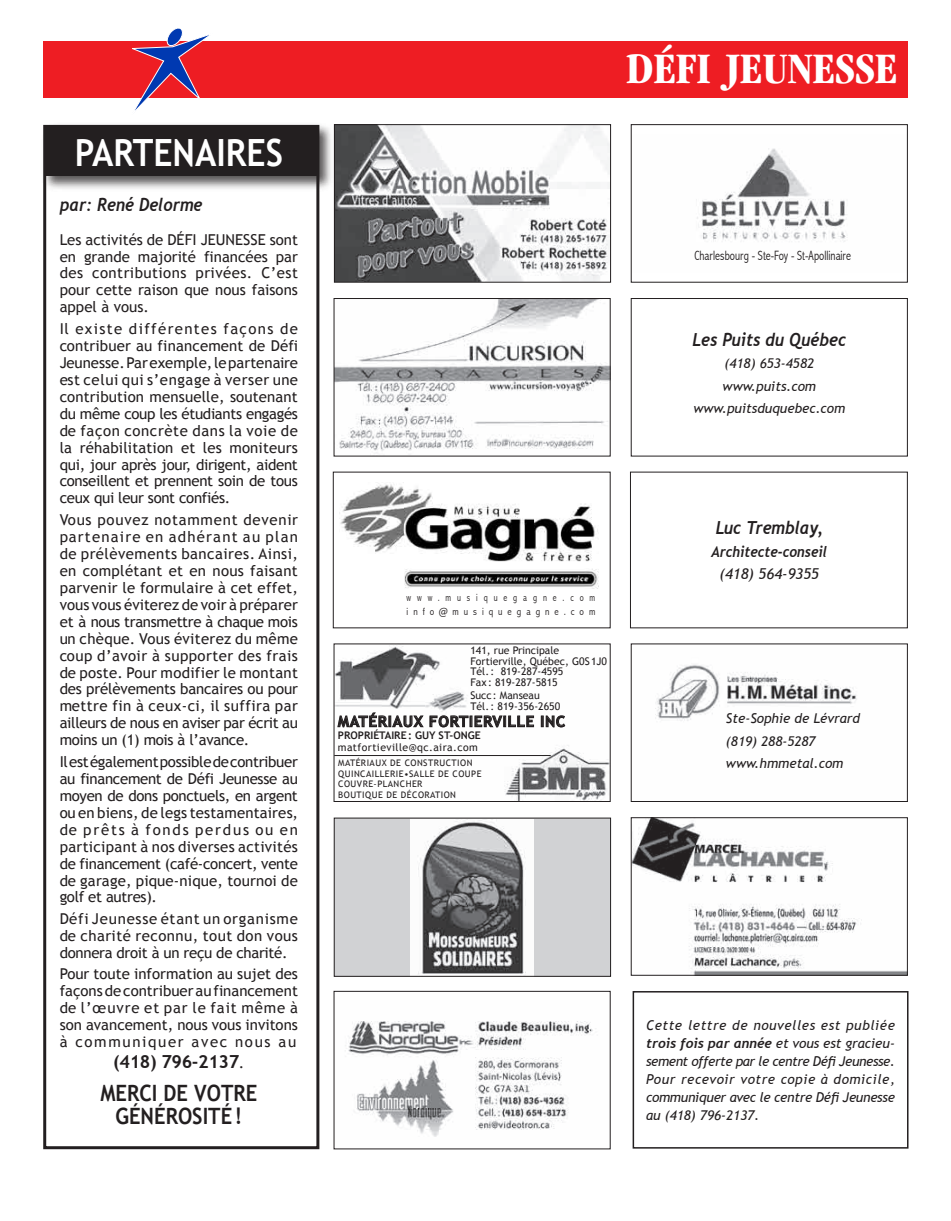
<style>
.page{position:relative;width:951px;height:1221px;background:#fff}
.page>*{position:absolute;margin:0;border:0;box-sizing:border-box;transform-origin:0 0}
.t1{font:700 condensed 45px "Garamond";color:#fff}
.t2{font:700 37.5px "Trebuchet MS";color:#fff;scale:.9 1}
.t3{font:700 22.5px/22.5px "Trebuchet MS";color:#231f20;text-align:center;scale:.9 1}
.t4{font:italic 700 18px "Trebuchet";color:#231f20;scale:.9 1}
.t5{font:700 18px "Trebuchet MS";letter-spacing:-.02em;color:#231f20}
.t6{font:15px/17px "Trebuchet MS";color:#231f20;text-align:justify}
.t7{font:700 15px "Trebuchet MS";letter-spacing:.05em;color:#231f20}
.t8{font:italic 700 15px "Trebuchet";color:#231f20;scale:.9 1}
.t9{font:italic 15px "Trebuchet MS";color:#231f20}
.t10{font:italic 13.5px/22.5px "Trebuchet MS";color:#231f20;text-align:justify}
.t11{font:300 condensed 13.5px "Abadi";color:#231f20;scale:.9 1}
.t12{font:italic 700 13.5px "Trebuchet";color:#231f20}
.t13{font:italic 13.5px "Trebuchet MS";letter-spacing:.04em;color:#231f20}
.t14{font:10.5px/10.5px "Trebuchet MS";color:#231f20}
.t15{font:300 condensed 10.5px/13.5px "Abadi";letter-spacing:.48em;color:#231f20;scale:.9 1}
.t16{font:10.5px "Trebuchet MS";letter-spacing:.04em;color:#231f20}
.t17{font:700 10.5px "Trebuchet MS";color:#231f20}
.t18{font:9px/10.5px "Trebuchet MS";letter-spacing:.05em;color:#231f20}
.s1{font-weight:400;font-size:15px}
.s2{font-family:"Trebuchet MS";font-weight:400}
</style>
<div class="page">
<div style="left:334px;top:818px;width:276px;height:158px;background:#d1d2d4"></div>
<img style="left:410px;top:819px;width:123px;height:155px">
<div style="left:334px;top:817px;width:277px;height:159px;border:1px solid #231f20"></div>
<div style="left:632px;top:991px;width:276px;height:157px;border:2px solid #231f20"></div>
<div style="left:40px;top:122px;width:294px;height:70px;background:#231f20;opacity:.75"></div>
<div style="left:44px;top:126px;width:274px;height:50px;background:#231f20"></div>
<div style="left:43px;top:125px;width:276px;height:1024px;border:3px solid #231f20"></div>
<img style="left:336px;top:126px;width:273px;height:154px">
<div style="left:334px;top:124px;width:277px;height:158px;border:1px solid #231f20"></div>
<img style="left:335px;top:300px;width:273px;height:153px">
<div style="left:333px;top:298px;width:277px;height:158px;border:1px solid #231f20"></div>
<img style="left:335px;top:645px;width:273px;height:154px">
<img style="left:345px;top:1021px;width:248px;height:116px">
<div style="left:333px;top:990px;width:277px;height:159px;border:1px solid #231f20"></div>
<img style="left:339px;top:482px;width:259px;height:107px">
<img style="left:696px;top:148px;width:151px;height:94px">
<div style="left:630px;top:124px;width:277px;height:158px;border:1px solid #231f20"></div>
<div style="left:630px;top:298px;width:277px;height:158px;border:1px solid #231f20"></div>
<img style="left:655px;top:664px;width:202px;height:57px">
<img style="left:632px;top:819px;width:273px;height:154px">
<div style="left:630px;top:817px;width:277px;height:158px;border:1px solid #231f20"></div>
<svg style="left:338px;top:712px;width:85px;height:15px"></svg>
<svg style="left:430px;top:715px;width:103px;height:12px"></svg>
<svg style="left:541px;top:715px;width:23px;height:12px"></svg>
<hr style="left:334px;top:755px;width:216px;height:1px;background:#231f20">
<div style="left:43px;top:41px;width:864px;height:56px;background:#ee1d23"></div>
<svg style="left:127px;top:28px;width:91px;height:83px"></svg>
<h2 class="t2" style="left:75px;top:129px;width:233px">PARTENAIRES</h2>
<p class="t4" style="left:60px;top:194px;width:160px">par: René Delorme</p>
<p class="t6" style="left:60px;top:231px;width:240px">Les activités de DÉFI JEUNESSE sont en grande majorité financées par des contributions privées. C’est pour cette raison que nous faisons appel à vous.</p>
<p class="t6" style="left:60px;top:320px;width:240px">Il existe différentes façons de contribuer au financement de Défi Jeunesse. Par exemple, le partenaire est celui qui s’engage à verser une contribution mensuelle, soutenant du même coup les étudiants engagés de façon concrète dans la voie de la réhabilitation et les moniteurs qui, jour après jour, dirigent, aident conseillent et prennent soin de tous ceux qui leur sont confiés.</p>
<p class="t6" style="left:60px;top:511px;width:240px">Vous pouvez notamment devenir partenaire en adhérant au plan de prélèvements bancaires. Ainsi, en complétant et en nous faisant parvenir le formulaire à cet effet, vous vous éviterez de voir à préparer et à nous transmettre à chaque mois un chèque. Vous éviterez du même coup d’avoir à supporter des frais de poste. Pour modifier le montant des prélèvements bancaires ou pour mettre fin à ceux-ci, il suffira par ailleurs de nous en aviser par écrit au moins un (1) mois à l’avance.</p>
<p class="t6" style="left:60px;top:753px;width:240px">Il est également possible de contribuer au financement de Défi Jeunesse au moyen de dons ponctuels, en argent ou en biens, de legs testamentaires, de prêts à fonds perdus ou en participant à nos diverses activités de financement (café-concert, vente de garage, pique-nique, tournoi de golf et autres).</p>
<p class="t6" style="left:60px;top:910px;width:240px">Défi Jeunesse étant un organisme de charité reconnu, tout don vous donnera droit à un reçu de charité.</p>
<p class="t6" style="left:60px;top:965px;width:240px">Pour toute information au sujet des façons de contribuer au financement de l’œuvre et par le fait même à son avancement, nous vous invitons à communiquer avec nous au</p>
<p class="t5" style="left:113px;top:1050px;width:133px">(418) 796-2137<span class="s1">.</span></p>
<h3 class="t3" style="left:100px;top:1081px;width:176px">MERCI DE VOTRE<br>GÉNÉROSITÉ !</h3>
<h1 class="t1" style="left:626px;top:43px;width:273px">DÉFI JEUNESSE</h1>
<p class="t15" style="left:406px;top:590px;width:211px">www.musiquegagne.com info@musiquegagne.com</p>
<p class="t14" style="left:470px;top:645px;width:138px">141, rue Principale<br>Fortierville, Québec, G0S 1J0<br>Tél. : 819-287-4595<br>Fax : 819-287-5815</p>
<p class="t14" style="left:470px;top:690px;width:91px">Succ : Manseau<br>Tél. : 819-356-2650</p>
<p class="t7" style="left:338px;top:712px;width:229px">MATÉRIAUX FORTIERVILLE INC</p>
<p class="t17" style="left:338px;top:728px;width:144px">PROPRIÉTAIRE : GUY ST-ONGE</p>
<p class="t16" style="left:338px;top:740px;width:141px">matfortieville@qc.aira.com</p>
<p class="t18" style="left:338px;top:758px;width:145px">MATÉRIAUX DE CONSTRUCTION<br>QUINCAILLERIE•SALLE DE COUPE<br>COUVRE-PLANCHER<br>BOUTIQUE DE DÉCORATION</p>
<p class="t11" style="left:694px;top:247px;width:176px">Charlesbourg - Ste-Foy - St-Apollinaire</p>
<p class="t4" style="left:692px;top:328px;width:172px">Les Puits du Québec</p>
<p class="t10" style="left:693px;top:352px;width:153px;text-align:center">(418) 653-4582 www.puits.com www.puitsduquebec.com</p>
<p class="t4" style="left:715px;top:517px;width:121px">Luc Tremblay,</p>
<p class="t8" style="left:711px;top:542px;width:130px">Architecte-conseil</p>
<p class="t9" style="left:719px;top:565px;width:101px">(418) 564-9355</p>
<p class="t10" style="left:726px;top:707px;width:136px;text-align:left">Ste-Sophie de Lévrard (819) 288-5287 www.hmmetal.com</p>
<p class="t13" style="left:646px;top:1017px;width:250px">Cette lettre de nouvelles est publiée</p>
<p class="t12" style="left:646px;top:1034px;width:250px">trois fois par année <span class="s2">et vous est gracieu-</span></p>
<p class="t10" style="left:646px;top:1052px;width:250px;line-height:18px">sement offerte par le centre Défi Jeunesse.<br>Pour recevoir votre copie à domicile, communiquer avec le centre Défi Jeunesse au (418) 796-2137.</p>
</div>
